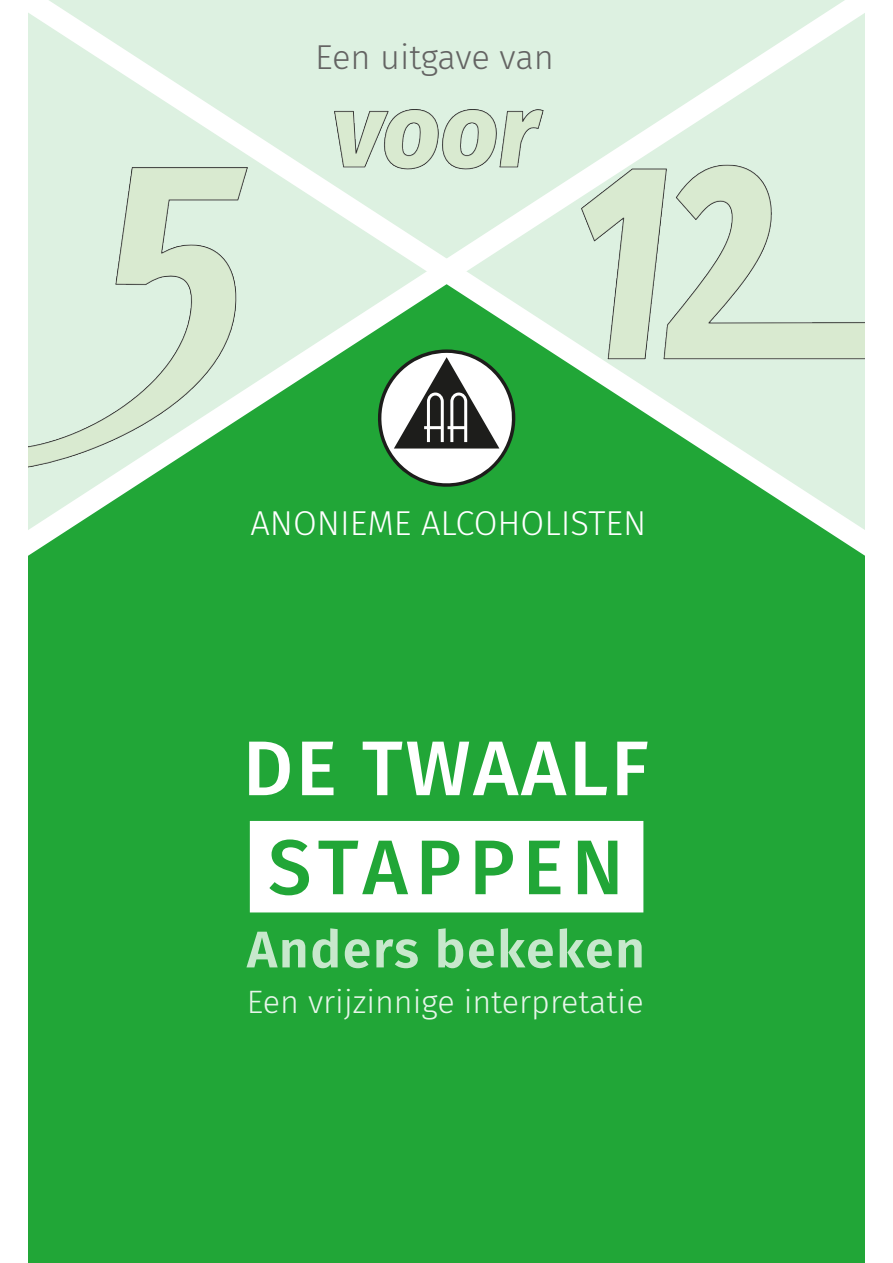
<style>
.page{position:relative;width:893px;height:1263px;background:#fff}
.page>*{position:absolute;margin:0;border:0;box-sizing:border-box;transform-origin:0 0}
.t1{font:500 77.55px "Fira Sans";letter-spacing:.035em;color:#fff}
.t2{font:500 77.55px "Fira Sans";letter-spacing:.1em;color:#21a637}
.t3{font:600 51.6px "Fira Sans";letter-spacing:.03em;color:rgb(255 255 255/.75)}
.t4{font:300 34.5px "Fira Sans";color:#fff}
.t5{font:300 34.5px "Fira Sans";letter-spacing:-.01em;color:#646463}
.t6{font:300 32.25px "Fira Sans";color:rgb(255 255 255/.9)}
</style>
<div class="page">
<div style="left:28px;top:0;width:836px;height:1263px;background:#21a637"></div>
<svg style="left:28px;top:0;width:836px;height:556px"></svg>
<svg style="left:376px;top:467px;width:140px;height:22px"></svg>
<img style="left:28px;top:109px;width:836px;height:358px">
<div style="left:250px;top:821px;width:393px;height:91px;background:#fff"></div>
<p class="t5" style="left:315px;top:37px;width:240px">Een uitgave van</p>
<p class="t4" style="left:250px;top:503px;width:397px">ANONIEME ALCOHOLISTEN</p>
<h1 class="t1" style="left:243px;top:723px;width:407px">DE TWAALF</h1>
<h1 class="t2" style="left:268px;top:822px;width:357px">STAPPEN</h1>
<h2 class="t3" style="left:247px;top:919px;width:399px">Anders bekeken</h2>
<p class="t6" style="left:247px;top:983px;width:398px">Een vrijzinnige interpretatie</p>
</div>
